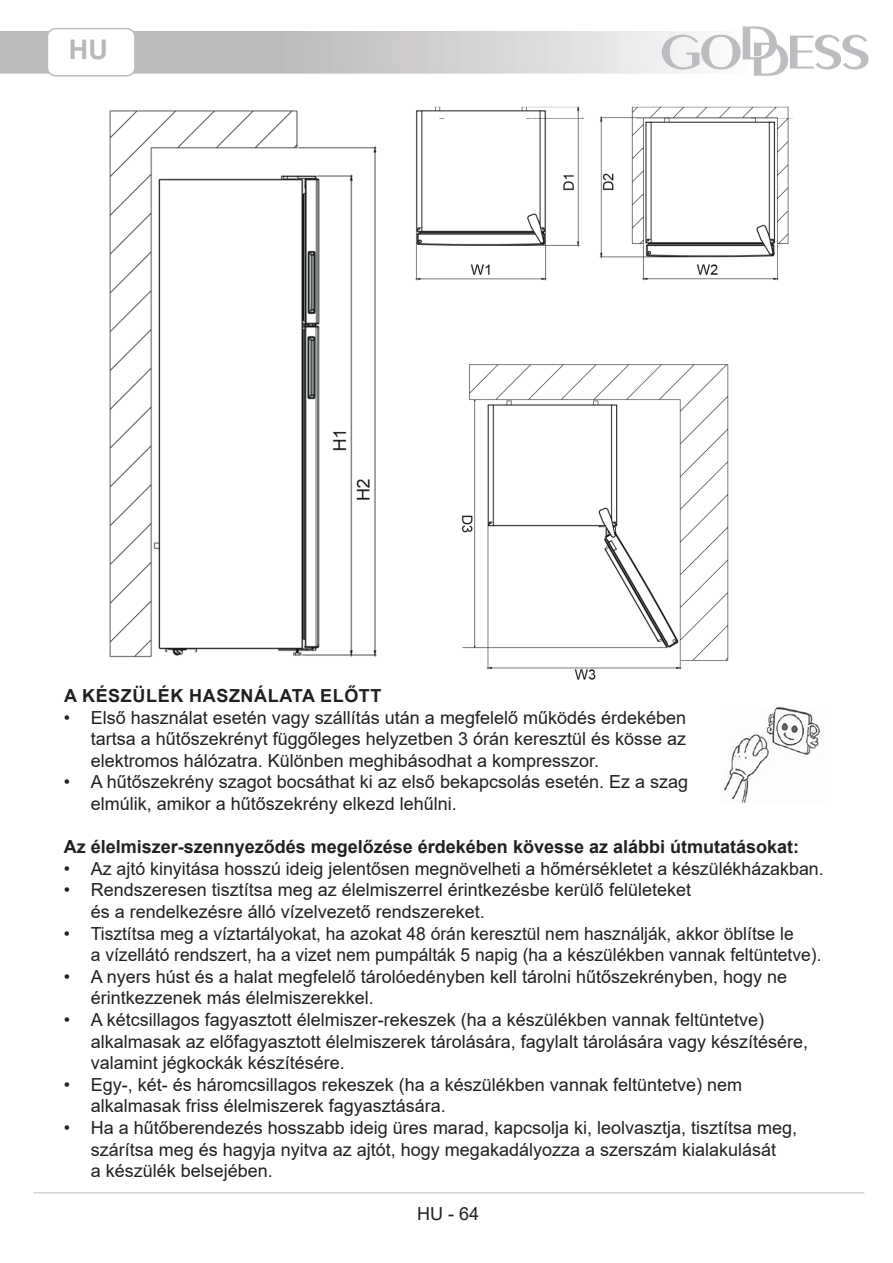
<style>
.page{position:relative;width:893px;height:1263px;background:#fff}
.page>*{position:absolute;margin:0;border:0;box-sizing:border-box;transform-origin:0 0}
.t1{font:700 27px "Arial";color:#b6b8b8}
.t2{font:18px/21.6px "Arial";color:#231f20}
._3_Text{font:700 18px "Arial";color:#231f20}
._2_Podnadpis{font:700 18px "Arial";letter-spacing:.035em;color:#231f20}
</style>
<div class="page">
<svg style="left:662px;top:26px;width:206px;height:50px"></svg>
<div style="left:47px;top:28px;width:89px;height:49px;border:2px solid #bcbdc0;border-radius:8px"></div>
<hr style="left:33px;top:1192px;width:831px;height:1px;background:#bcbdc0">
<img style="left:724px;top:707px;width:100px;height:96px">
<img style="left:109px;top:106px;width:684px;height:574px">
<h1 class="t1" style="left:69px;top:31px;width:40px">HU</h1>
<p class="_2_Podnadpis" style="left:64px;top:683px;width:319px">A KÉSZÜLÉK HASZNÁLATA ELŐTT</p>
<p class="t2" style="left:91px;top:706px;width:597px;text-align:justify;text-indent:-27px">• Első használat esetén vagy szállítás után a megfelelő működés érdekében tartsa a hűtőszekrényt függőleges helyzetben 3 órán keresztül és kösse az elektromos hálózatra. Különben meghibásodhat a kompresszor.</p>
<p class="t2" style="left:91px;top:771px;width:599px;text-indent:-27px">• A hűtőszekrény szagot bocsáthat ki az első bekapcsolás esetén. Ez a szag elmúlik, amikor a hűtőszekrény elkezd lehűlni.</p>
<p class="_3_Text" style="left:64px;top:834px;width:737px">Az élelmiszer-szennyeződés megelőzése érdekében kövesse az alábbi útmutatásokat:</p>
<p class="t2" style="left:64px;top:857px;width:761px">• Az ajtó kinyitása hosszú ideig jelentősen megnövelheti a hőmérsékletet a készülékházakban.</p>
<p class="t2" style="left:91px;top:879px;width:602px;text-indent:-27px">• Rendszeresen tisztítsa meg az élelmiszerrel érintkezésbe kerülő felületeket és a rendelkezésre álló vízelvezető rendszereket.</p>
<p class="t2" style="left:91px;top:922px;width:732px;text-indent:-27px">• Tisztítsa meg a víztartályokat, ha azokat 48 órán keresztül nem használják, akkor öblítse le<br>a vízellátó rendszert, ha a vizet nem pumpálták 5 napig (ha a készülékben vannak feltüntetve).</p>
<p class="t2" style="left:91px;top:965px;width:698px;text-indent:-27px">• A nyers húst és a halat megfelelő tárolóedényben kell tárolni hűtőszekrényben, hogy ne érintkezzenek más élelmiszerekkel.</p>
<p class="t2" style="left:91px;top:1009px;width:719px;text-indent:-27px">• A kétcsillagos fagyasztott élelmiszer-rekeszek (ha a készülékben vannak feltüntetve) alkalmasak az előfagyasztott élelmiszerek tárolására, fagylalt tárolására vagy készítésére, valamint jégkockák készítésére.</p>
<p class="t2" style="left:91px;top:1073px;width:653px;text-indent:-27px">• Egy-, két- és háromcsillagos rekeszek (ha a készülékben vannak feltüntetve) nem alkalmasak friss élelmiszerek fagyasztására.</p>
<p class="t2" style="left:91px;top:1117px;width:708px;text-indent:-27px">• Ha a hűtőberendezés hosszabb ideig üres marad, kapcsolja ki, leolvasztja, tisztítsa meg, szárítsa meg és hagyja nyitva az ajtót, hogy megakadályozza a szerszám kialakulását<br>a készülék belsejében.</p>
<p class="t2" style="left:417px;top:1203px;width:64px">HU - 64</p>
</div>
